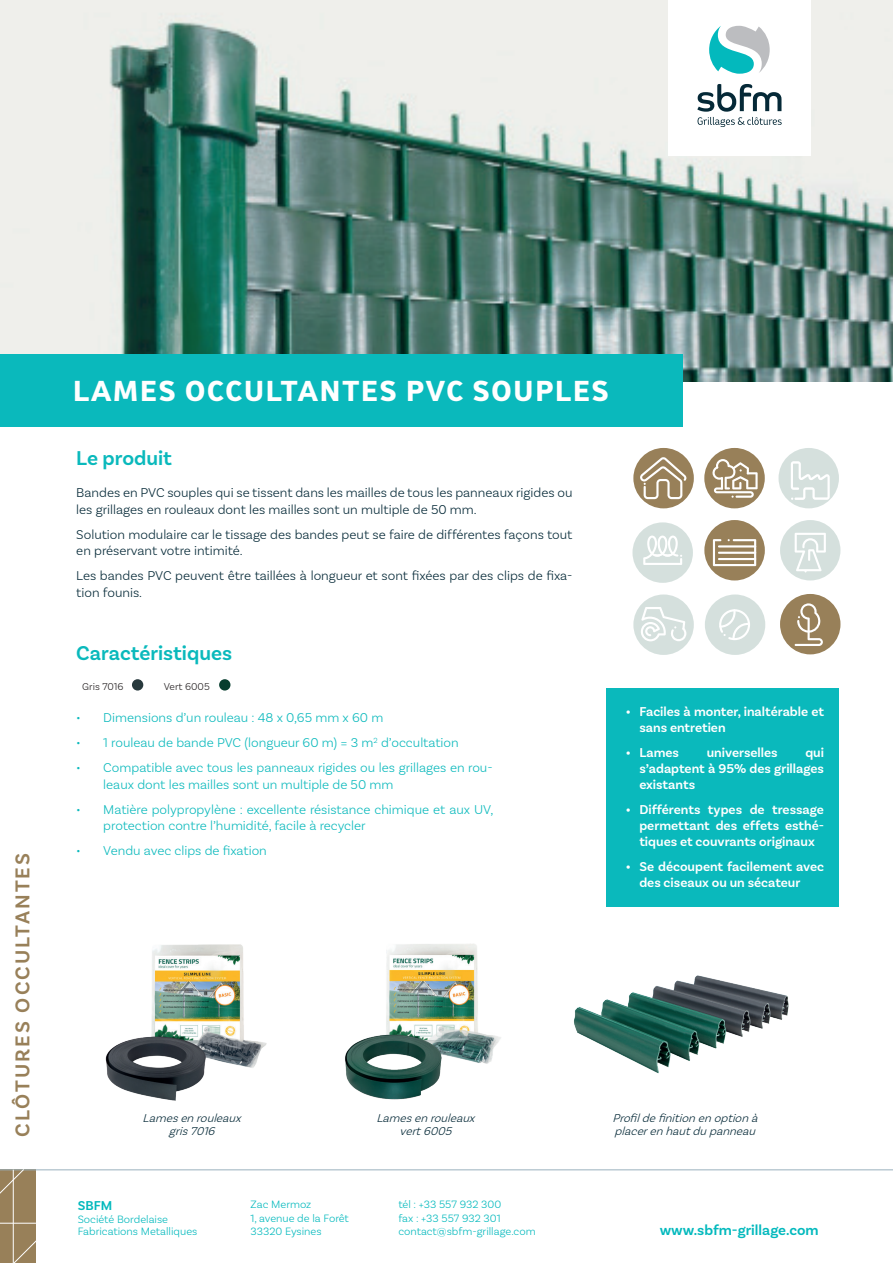
<style>
.page{position:relative;width:893px;height:1263px;background:#fff}
.page>*{position:absolute;margin:0;border:0;box-sizing:border-box;transform-origin:0 0}
.t1{font:800 27px "Bw Helder W2";letter-spacing:.07em;color:#fff}
.t2{font:600 21px "Basic Sans";color:#0ab9bc}
.t3{font:600 21px "Basic Sans";letter-spacing:.1em;color:#988059}
.t4{font:600 15px "Basic Sans";color:#03b9bd}
.t5{font:300 13.5px/16.5px "Basic Sans";color:#052937}
.t6{font:300 13.5px/16.5px "Basic Sans";color:#0ab9bc}
.t7{font:600 13.5px/16.2px "Basic Sans";color:#fff}
.t8{font:600 13.5px "Basic Sans";color:#03b9bd}
.t9{font:italic 300 12px/13.5px "Basic Sans";color:#052937;text-align:center}
.t10{font:300 11.25px/13.5px "Basic Sans";color:#03b9bd}
.t11{font:300 10.5px "Basic Sans";color:#231f20}
</style>
<div class="page">
<img style="left:0;top:0;width:893px;height:382px">
<div style="left:780px;top:520px;width:60px;height:60px;background:#d5e0dd;border-radius:50%"></div>
<div style="left:778px;top:448px;width:61px;height:60px;background:#d5e0dd;border-radius:50%"></div>
<div style="left:704px;top:448px;width:61px;height:60px;background:#988059;border-radius:50%"></div>
<div style="left:704px;top:520px;width:61px;height:60px;background:#988059;border-radius:50%"></div>
<div style="left:705px;top:594px;width:60px;height:61px;background:#d5e0dd;border-radius:50%"></div>
<div style="left:633px;top:448px;width:61px;height:60px;background:#988059;border-radius:50%"></div>
<div style="left:632px;top:522px;width:61px;height:61px;background:#d5e0dd;border-radius:50%"></div>
<div style="left:780px;top:594px;width:60px;height:60px;background:#988059;border-radius:50%"></div>
<div style="left:633px;top:594px;width:61px;height:61px;background:#d5e0dd;border-radius:50%"></div>
<div style="left:0;top:1170px;width:36px;height:93px;background:#988059"></div>
<hr style="left:0;top:1169px;width:893px;height:1px;background:#99b1bd">
<hr style="left:13px;top:1170px;width:1px;height:93px;background:#fff">
<hr style="left:0;top:1223px;width:37px;height:1px;background:#fff">
<svg style="left:0;top:1169px;width:24px;height:44px"></svg>
<svg style="left:12px;top:1233px;width:24px;height:30px"></svg>
<svg style="left:640px;top:457px;width:47px;height:42px"></svg>
<svg style="left:712px;top:459px;width:46px;height:39px"></svg>
<svg style="left:791px;top:461px;width:39px;height:39px"></svg>
<svg style="left:643px;top:535px;width:39px;height:30px"></svg>
<svg style="left:713px;top:539px;width:43px;height:27px"></svg>
<svg style="left:795px;top:533px;width:31px;height:39px"></svg>
<svg style="left:641px;top:607px;width:45px;height:34px"></svg>
<svg style="left:719px;top:609px;width:31px;height:31px"></svg>
<svg style="left:795px;top:603px;width:28px;height:43px"></svg>
<div style="left:0;top:354px;width:682px;height:72px;background:#0ab9bc"></div>
<div style="left:669px;top:0;width:142px;height:156px;background:#fff"></div>
<svg style="left:709px;top:26px;width:61px;height:48px"></svg>
<svg style="left:697px;top:84px;width:85px;height:43px"></svg>
<div style="left:607px;top:688px;width:232px;height:219px;background:#0ab9bc"></div>
<img style="left:574px;top:975px;width:215px;height:99px">
<img style="left:105px;top:944px;width:162px;height:157px">
<img style="left:345px;top:944px;width:156px;height:156px">
<div style="left:132px;top:679px;width:11px;height:11px;background:#28393d;border-radius:50%"></div>
<div style="left:219px;top:679px;width:11px;height:11px;background:#083e2f;border-radius:50%"></div>
<h2 class="t3" style="left:10px;top:1137px;width:285px;rotate:-90deg">CLÔTURES OCCULTANTES</h2>
<h1 class="t1" style="left:73px;top:374px;width:537px">LAMES OCCULTANTES PVC SOUPLES</h1>
<h2 class="t2" style="left:76px;top:445px;width:97px">Le produit</h2>
<p class="t5" style="left:76px;top:484px;width:498px">Bandes en PVC souples qui se tissent dans les mailles de tous les panneaux rigides ou les grillages en rouleaux dont les mailles sont un multiple de 50 mm.</p>
<p class="t5" style="left:76px;top:526px;width:498px">Solution modulaire car le tissage des bandes peut se faire de différentes façons tout en préservant votre intimité.</p>
<p class="t5" style="left:76px;top:567px;width:498px">Les bandes PVC peuvent être taillées à longueur et sont fixées par des clips de fixa&shy;tion founis.</p>
<h2 class="t2" style="left:76px;top:640px;width:157px">Caractéristiques</h2>
<p class="t11" style="left:82px;top:680px;width:43px">Gris 7016</p>
<p class="t11" style="left:164px;top:680px;width:48px">Vert 6005</p>
<p class="t6" style="left:76px;top:709px;width:309px">• Dimensions d’un rouleau : 48 x 0,65 mm x 60 m</p>
<p class="t6" style="left:76px;top:734px;width:384px">• 1 rouleau de bande PVC (longueur 60 m) = 3 m<sup>2</sup> d’occultation</p>
<p class="t6" style="left:103px;top:759px;width:391px;text-indent:-27px">• Compatible avec tous les panneaux rigides ou les grillages en rou&shy;leaux dont les mailles sont un multiple de 50 mm</p>
<p class="t6" style="left:103px;top:801px;width:392px;text-indent:-27px">• Matière polypropylène : excellente résistance chimique et aux UV, protection contre l’humidité, facile à recycler</p>
<p class="t6" style="left:76px;top:842px;width:192px">• Vendu avec clips de fixation</p>
<p class="t7" style="left:639px;top:703px;width:186px;text-indent:-14px">• Faciles à monter, inaltérable et sans entretien</p>
<p class="t7" style="left:626px;top:744px;width:55px">• Lames</p>
<p class="t7" style="left:707px;top:744px;width:72px">universelles</p>
<p class="t7" style="left:639px;top:744px;width:186px;text-align:justify;text-indent:166px">qui s’adaptent à 95% des grillages existants</p>
<p class="t7" style="left:639px;top:801px;width:186px;text-align:justify;text-indent:-14px">• Différents types de tressage permettant des effets esthé&shy;tiques et couvrants originaux</p>
<p class="t7" style="left:639px;top:859px;width:186px;text-indent:-14px">• Se découpent facilement avec des ciseaux ou un sécateur</p>
<p class="t9" style="left:143px;top:1111px;width:103px">Lamesenrouleaux gris7016</p>
<p class="t9" style="left:376px;top:1111px;width:103px">Lamesenrouleaux vert6005</p>
<p class="t8" style="left:78px;top:1197px;width:36px">SBFM</p>
<p class="t10" style="left:78px;top:1213px;width:121px;line-height:12px">Société Bordelaise<br>Fabrications Metalliques</p>
<p class="t10" style="left:251px;top:1197px;width:100px">Zac Mermoz<br>1, avenue de la Forêt<br>33320 Eysines</p>
<p class="t10" style="left:398px;top:1197px;width:139px">tél : +33 557 932 300<br>fax : +33 557 932 301 contact@sbfm-grillage.com</p>
<p class="t9" style="left:612px;top:1111px;width:150px;text-align:left">Profildefinitionenoptionà placerenhautdupanneau</p>
<p class="t4" style="left:660px;top:1221px;width:160px">www.sbfm-grillage.com</p>
</div>
